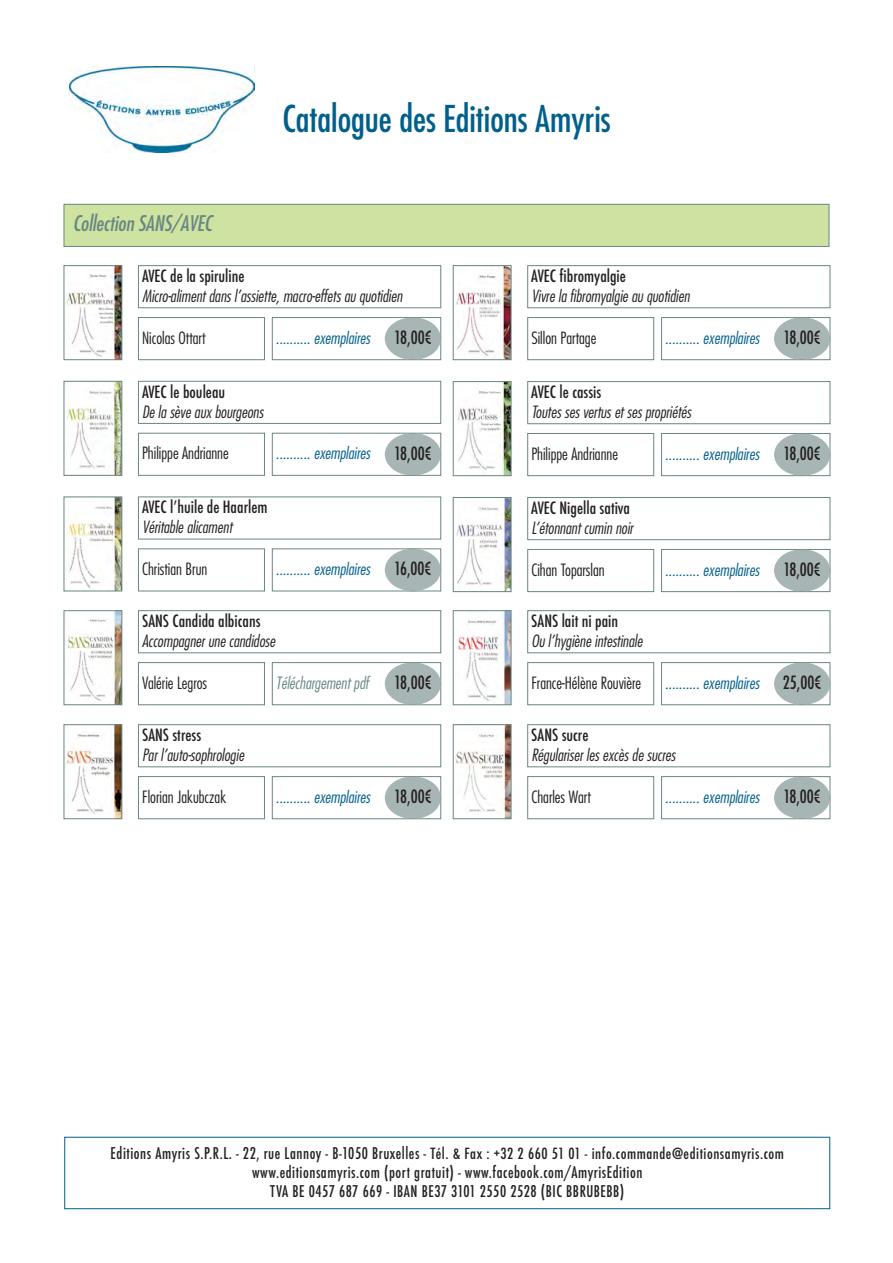
<style>
.page{position:relative;width:893px;height:1263px;background:#fff}
.page>*{position:absolute;margin:0;border:0;box-sizing:border-box;transform-origin:0 0}
.t1{font:condensed 36px "Futura";color:#005f8c}
.t2{font:italic condensed 21px "Futura";color:#688783}
.t3{font:500 condensed 17.85px "Futura";color:#231f20;scale:.95 1}
.t4{font:italic 300 condensed 16.5px "Futura";color:#231f20}
.t5{font:italic 300 condensed 16.5px "Futura";color:#005f8c}
.t6{font:300 condensed 16.5px "Futura";color:#231f20}
.t7{font:500 condensed 16.5px "Futura";color:#231f20}
.t8{font:italic 300 condensed 16.5px "Futura";color:#688783}
.t9{font:500 condensed 15.75px/19.2px "Futura";letter-spacing:.035em;color:#231f20;text-align:center;scale:.95 1}
.t10{font:500 condensed 15px "Futura";letter-spacing:.035em;color:#231f20}
.s1{font-weight:500;font-style:normal;font-size:17.85px;color:#231f20}
.s2{font-size:15.75px}
</style>
<div class="page">
<div style="left:65px;top:1137px;width:765px;height:72px;border:1px solid #005f8c"></div>
<div style="left:64px;top:204px;width:765px;height:42px;background:#cee3a1"></div>
<div style="left:64px;top:204px;width:765px;height:43px;border:1px solid #688783"></div>
<img style="left:70px;top:67px;width:184px;height:85px">
<svg style="left:64px;top:265px;width:201px;height:95px"></svg>
<div style="left:138px;top:265px;width:303px;height:43px;border:1px solid #688783"></div>
<div style="left:272px;top:317px;width:169px;height:43px;border:1px solid #688783"></div>
<svg style="left:385px;top:317px;width:56px;height:43px"></svg>
<svg style="left:453px;top:265px;width:201px;height:95px"></svg>
<div style="left:527px;top:265px;width:303px;height:43px;border:1px solid #688783"></div>
<div style="left:661px;top:317px;width:169px;height:43px;border:1px solid #688783"></div>
<svg style="left:774px;top:317px;width:56px;height:43px"></svg>
<svg style="left:453px;top:381px;width:201px;height:95px"></svg>
<div style="left:527px;top:381px;width:303px;height:43px;border:1px solid #688783"></div>
<div style="left:661px;top:433px;width:169px;height:43px;border:1px solid #688783"></div>
<svg style="left:774px;top:433px;width:56px;height:43px"></svg>
<svg style="left:453px;top:497px;width:201px;height:95px"></svg>
<div style="left:527px;top:497px;width:303px;height:43px;border:1px solid #688783"></div>
<div style="left:661px;top:549px;width:169px;height:43px;border:1px solid #688783"></div>
<svg style="left:774px;top:549px;width:56px;height:43px"></svg>
<svg style="left:453px;top:610px;width:201px;height:95px"></svg>
<div style="left:527px;top:610px;width:303px;height:43px;border:1px solid #688783"></div>
<div style="left:661px;top:662px;width:169px;height:43px;border:1px solid #688783"></div>
<svg style="left:774px;top:662px;width:56px;height:43px;background:#b4c0c0"></svg>
<svg style="left:453px;top:724px;width:201px;height:95px"></svg>
<div style="left:527px;top:724px;width:303px;height:43px;border:1px solid #688783"></div>
<div style="left:661px;top:776px;width:169px;height:43px;border:1px solid #688783"></div>
<svg style="left:774px;top:776px;width:56px;height:43px;background:#b4c0c0"></svg>
<svg style="left:64px;top:381px;width:201px;height:95px"></svg>
<div style="left:138px;top:381px;width:303px;height:43px;border:1px solid #688783"></div>
<div style="left:272px;top:433px;width:169px;height:42px;border:1px solid #688783"></div>
<svg style="left:385px;top:433px;width:56px;height:42px;background:#b5c0c0"></svg>
<svg style="left:64px;top:496px;width:201px;height:95px"></svg>
<svg style="left:385px;top:549px;width:56px;height:42px;background:#b5c0c0"></svg>
<svg style="left:64px;top:610px;width:201px;height:95px"></svg>
<div style="left:138px;top:610px;width:303px;height:43px;border:1px solid #688783"></div>
<div style="left:272px;top:662px;width:169px;height:43px;border:1px solid #688783"></div>
<svg style="left:385px;top:662px;width:56px;height:43px;background:#b4bfbf"></svg>
<svg style="left:64px;top:724px;width:201px;height:95px"></svg>
<div style="left:138px;top:724px;width:303px;height:43px;border:1px solid #688783"></div>
<div style="left:272px;top:776px;width:169px;height:43px;border:1px solid #688783"></div>
<svg style="left:385px;top:776px;width:56px;height:43px;background:#b4bfbf"></svg>
<p class="t2" style="left:73px;top:214px;width:144px">Collection SANS/AVEC</p>
<h1 class="t1" style="left:283px;top:101px;width:330px">Catalogue des Editions Amyris</h1>
<p class="t7" style="left:531px;top:268px;width:96px">AVEC fibromyalgie</p>
<p class="t4" style="left:531px;top:289px;width:162px">Vivre la fibromyalgie au quotidien</p>
<p class="t5" style="left:665px;top:330px;width:157px">..........exemplaires <span class="s1">18,00€</span></p>
<p class="t7" style="left:142px;top:268px;width:104px">AVEC de la spiruline</p>
<p class="t4" style="left:142px;top:289px;width:264px">Micro-alimentdansl’assiette,macro-effetsau quotidien</p>
<p class="t5" style="left:276px;top:330px;width:157px">..........exemplaires <span class="s1">18,00€</span></p>
<p class="t6" style="left:531px;top:330px;width:67px">Sillon Partage</p>
<p class="t6" style="left:142px;top:330px;width:65px">Nicolas Ottart</p>
<p class="t7" style="left:142px;top:384px;width:85px">AVEC le bouleau</p>
<p class="t4" style="left:142px;top:404px;width:125px">De la sève aux bourgeons</p>
<p class="t6" style="left:142px;top:446px;width:88px">Philippe Andrianne</p>
<p class="t5" style="left:276px;top:446px;width:157px">..........exemplaires <span class="s1">18,00€</span></p>
<p class="t7" style="left:531px;top:384px;width:72px">AVEC le cassis</p>
<p class="t4" style="left:531px;top:405px;width:164px">Toutessesvertusetsespropriétés</p>
<p class="t5" style="left:665px;top:446px;width:157px">..........exemplaires <span class="s1">18,00€</span></p>
<p class="t6" style="left:531px;top:446px;width:88px">Philippe Andrianne</p>
<p class="t7" style="left:142px;top:499px;width:127px">AVEC l’huile de Haarlem</p>
<p class="t4" style="left:142px;top:520px;width:94px">Véritable alicament</p>
<p class="t7" style="left:531px;top:500px;width:100px">AVEC Nigella sativa</p>
<p class="t4" style="left:531px;top:521px;width:106px">L’étonnantcumin noir</p>
<p class="t6" style="left:142px;top:562px;width:67px">Christian Brun</p>
<p class="t5" style="left:276px;top:562px;width:157px">..........exemplaires <span class="s1">16,00€</span></p>
<p class="t6" style="left:531px;top:562px;width:75px">Cihan Toparslan</p>
<p class="t5" style="left:665px;top:562px;width:157px">..........exemplaires <span class="s1">18,00€</span></p>
<p class="t7" style="left:142px;top:613px;width:120px">SANS Candida albicans</p>
<p class="t4" style="left:142px;top:634px;width:137px">Accompagnerune candidose</p>
<p class="t7" style="left:531px;top:613px;width:88px">SANS lait ni pain</p>
<p class="t4" style="left:531px;top:634px;width:115px">Ou l’hygiène intestinale</p>
<p class="t6" style="left:142px;top:675px;width:67px">Valérie Legros</p>
<p class="t8" style="left:276px;top:675px;width:94px">Téléchargementpdf</p>
<p class="t3" style="left:394px;top:674px;width:41px">18,00€</p>
<p class="t6" style="left:531px;top:675px;width:111px">France-Hélène Rouvière</p>
<p class="t5" style="left:665px;top:675px;width:158px">..........exemplaires <span class="s1">25,00€</span></p>
<p class="t7" style="left:142px;top:727px;width:61px">SANS stress</p>
<p class="t4" style="left:142px;top:748px;width:106px">Parl’auto-sophrologie</p>
<p class="t6" style="left:142px;top:789px;width:86px">Florian Jakubczak</p>
<p class="t5" style="left:276px;top:789px;width:157px">..........exemplaires <span class="s1">18,00€</span></p>
<p class="t7" style="left:531px;top:727px;width:59px">SANS sucre</p>
<p class="t4" style="left:531px;top:748px;width:148px">Régulariserlesexcèsde sucres</p>
<p class="t5" style="left:665px;top:789px;width:157px">..........exemplaires <span class="s1">18,00€</span></p>
<p class="t6" style="left:531px;top:789px;width:61px">Charles Wart</p>
<p class="t10" style="left:111px;top:1146px;width:675px"><span class="s2">Editions Amyris S.P.R.L. - 22, rue Lannoy - B-1050 Bruxelles -</span> Tél. &amp; Fax : +32 2 660 51 01 - info.commande@editionsamyris.com</p>
<p class="t9" style="left:252px;top:1163px;width:412px">www.editionsamyris.com (port gratuit) - www.facebook.com/AmyrisEdition<br>TVA BE 0457 687 669 - IBAN BE37 3101 2550 2528 (BIC BBRUBEBB)</p>
</div>
